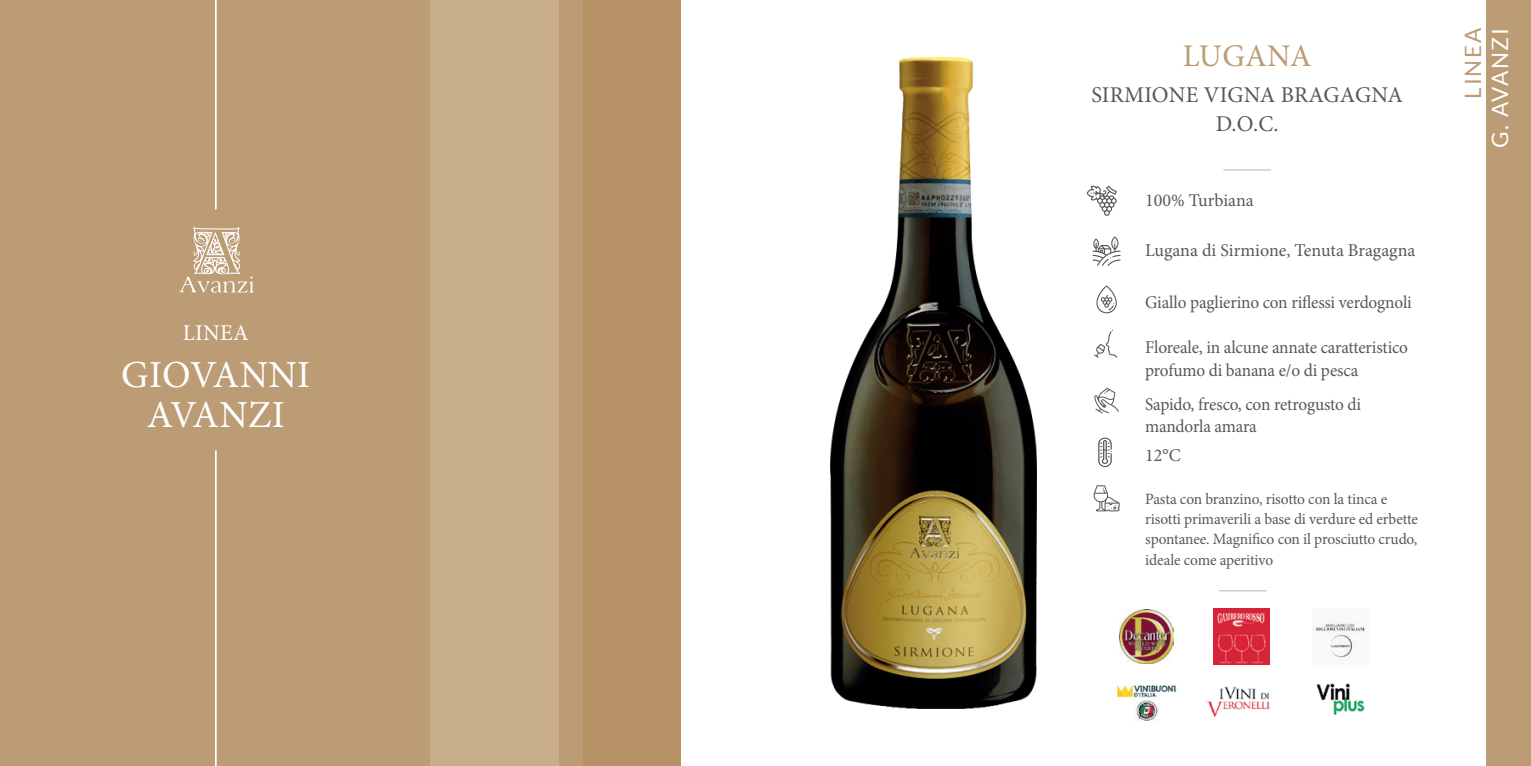
<style>
.page{position:relative;width:1531px;height:766px;background:#fff}
.page>*{position:absolute;margin:0;border:0;box-sizing:border-box;transform-origin:0 0}
.t1{font:38.25px/40.5px "Minion Pro";letter-spacing:.01em;color:#fff;text-align:center}
.t2{font:31.5px "Minion Pro";letter-spacing:.01em;color:#bc9c75}
.t3{font:22.5px/29.2px "Minion Pro";letter-spacing:.01em;color:#57585a;text-align:center}
.t4{font:22.5px "Lato";letter-spacing:.075em;color:#fff}
.t5{font:22.5px "Minion Pro";letter-spacing:.01em;color:#fff}
.t6{font:22.5px "Lato";letter-spacing:.075em;color:#bc9c75}
.t7{font:18px/22.5px "Minion Pro";letter-spacing:-.01em;color:#57585a;scale:.96 1}
.t8{font:18px "Minion Pro";letter-spacing:-.01em;color:#57585a}
.t9{font:15.75px/20.2px "Minion Pro";letter-spacing:-.01em;color:#57585a}
</style>
<div class="page">
<div style="left:0;top:0;width:430px;height:765px;background:#bc9c75"></div>
<div style="left:536px;top:0;width:80px;height:765px;background:#bc9c75"></div>
<div style="left:430px;top:0;width:129px;height:765px;background:#c8ad89"></div>
<div style="left:583px;top:0;width:98px;height:765px;background:#b79267"></div>
<hr style="left:215px;top:450px;width:2px;height:315px;background:#fff">
<img style="left:830px;top:57px;width:206px;height:651px">
<svg style="left:1098px;top:437px;width:14px;height:30px"></svg>
<svg style="left:1096px;top:285px;width:21px;height:28px"></svg>
<svg style="left:1094px;top:329px;width:23px;height:28px"></svg>
<svg style="left:1094px;top:388px;width:25px;height:25px"></svg>
<svg style="left:1093px;top:485px;width:26px;height:26px"></svg>
<svg style="left:1087px;top:186px;width:30px;height:30px"></svg>
<svg style="left:1092px;top:236px;width:28px;height:30px"></svg>
<hr style="left:1223px;top:169px;width:48px;height:1px;background:#bcbdc0">
<div style="left:1486px;top:0;width:45px;height:765px;background:#bc9c75"></div>
<img style="left:1119px;top:609px;width:54px;height:54px">
<img style="left:1213px;top:608px;width:56px;height:56px">
<img style="left:1312px;top:621px;width:53px;height:39px">
<img style="left:1116px;top:685px;width:62px;height:36px">
<img style="left:1206px;top:686px;width:64px;height:31px">
<img style="left:1316px;top:683px;width:49px;height:32px">
<hr style="left:1219px;top:590px;width:47px;height:1px;background:#bcbdc0">
<hr style="left:215px;top:0;width:2px;height:209px;background:#fff">
<svg style="left:179px;top:227px;width:74px;height:65px"></svg>
<p class="t5" style="left:183px;top:317px;width:67px">LINEA</p>
<h1 class="t1" style="left:121px;top:354px;width:191px">GIOVANNI<br>AVANZI</h1>
<h2 class="t2" style="left:1183px;top:35px;width:130px">LUGANA</h2>
<p class="t3" style="left:1091px;top:80px;width:313px">SIRMIONE VIGNA BRAGAGNA<br>D.O.C.</p>
<p class="t8" style="left:1145px;top:188px;width:110px">100% Turbiana</p>
<p class="t8" style="left:1145px;top:238px;width:272px">Lugana di Sirmione, Tenuta Bragagna</p>
<p class="t7" style="left:1145px;top:291px;width:279px">Giallo paglierino con riflessi verdognoli</p>
<p class="t7" style="left:1145px;top:336px;width:275px">Floreale, in alcune annate caratteristico profumo di banana e/o di pesca</p>
<p class="t7" style="left:1145px;top:392px;width:226px">Sapido, fresco, con retrogusto di mandorla amara</p>
<p class="t8" style="left:1145px;top:443px;width:37px">12°C</p>
<p class="t9" style="left:1145px;top:488px;width:274px">Pasta con branzino, risotto con la tinca e risotti primaverili a base di verdure ed erbette spontanee. Magnifico con il prosciutto crudo, ideale come aperitivo</p>
<p class="t6" style="left:1460px;top:99px;width:72px;rotate:-90deg">LINEA</p>
<p class="t4" style="left:1487px;top:148px;width:121px;rotate:-90deg">G. AVANZI</p>
</div>
